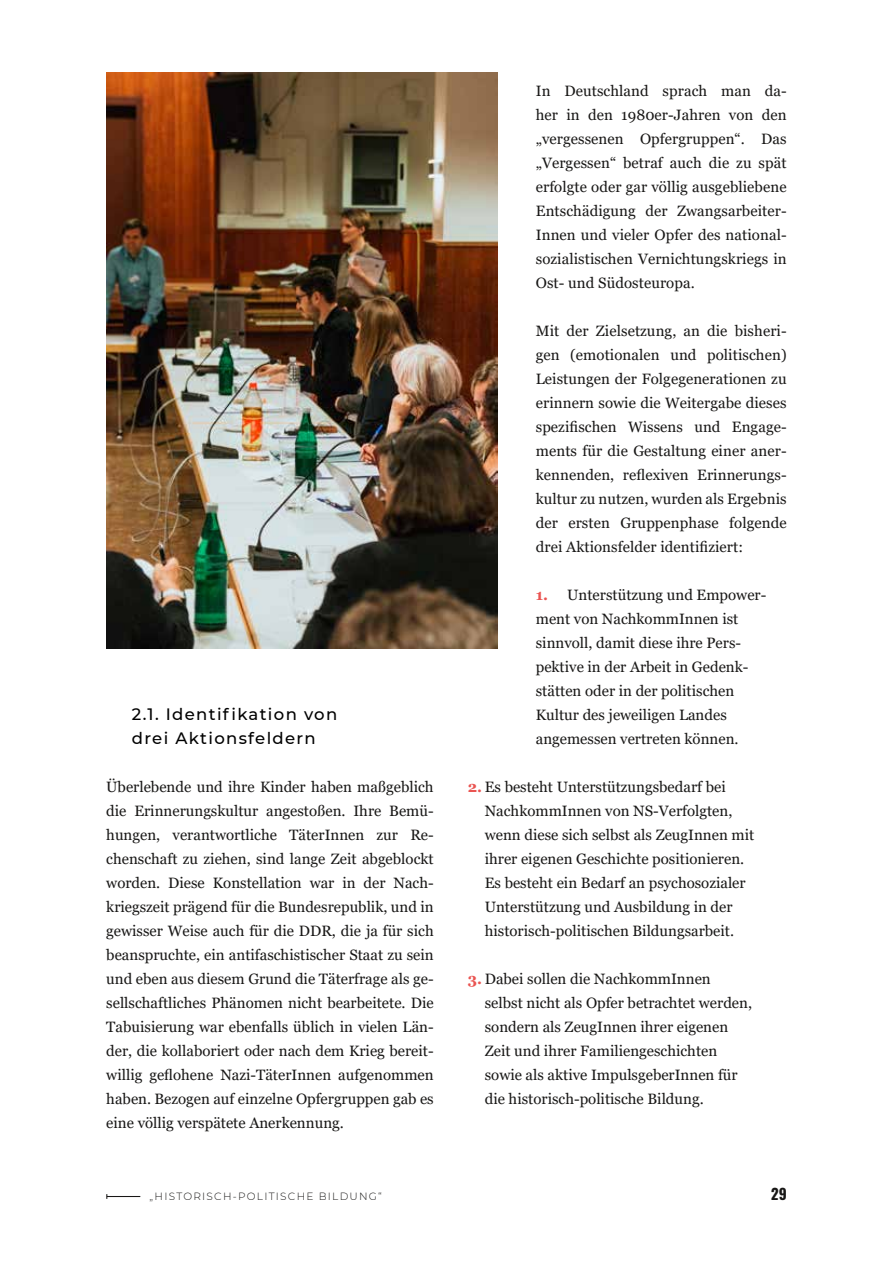
<style>
.page{position:relative;width:893px;height:1263px;background:#fff}
.page>*{position:absolute;margin:0;border:0;box-sizing:border-box;transform-origin:0 0}
.t1{font:500 16.5px/24px "Montserrat";letter-spacing:.08em;color:#000}
.t2{font:15px/24px "Georgia";color:#181716;text-align:justify}
.t3{font:700 15px "Oswald";color:#181716}
.t4{font:300 10.5px "Montserrat";letter-spacing:.12em;color:#181716}
.s1{font-weight:700;color:#ea5451}
</style>
<div class="page">
<img style="left:106px;top:72px;width:391px;height:576px">
<hr style="left:107px;top:1196px;width:33px;height:1px;background:#181716">
<p class="t1" style="left:132px;top:701px;width:207px">2.1. Identifikation von drei Aktionsfeldern</p>
<p class="t2" style="left:106px;top:775px;width:329px">Überlebende und ihre Kinder haben maßgeblich die Erinnerungskultur angestoßen. Ihre Bemü&shy;hungen, verantwortliche TäterInnen zur Re&shy;chenschaft zu ziehen, sind lange Zeit abgeblockt worden. Diese Konstellation war in der Nach&shy;kriegszeit prägend für die Bundesrepublik, und in gewisser Weise auch für die DDR, die ja für sich beanspruchte, ein antifaschistischer Staat zu sein und eben aus diesem Grund die Täterfrage als ge&shy;sellschaftliches Phänomen nicht bearbeitete. Die Tabuisierung war ebenfalls üblich in vielen Län&shy;der, die kollaboriert oder nach dem Krieg bereit&shy;willig geflohene Nazi-TäterInnen aufgenommen haben. Bezogen auf einzelne Opfergruppen gab es eine völlig verspätete Anerkennung.</p>
<p class="t2" style="left:536px;top:79px;width:252px">In Deutschland sprach man da&shy;her in den 1980er-Jahren von den „vergessenen Opfergruppen“. Das „Vergessen“ betraf auch die zu spät erfolgte oder gar völlig ausgebliebene Entschädigung der Zwangsarbeiter-Innen und vieler Opfer des national&shy;sozialistischen Vernichtungskriegs in Ost- und Südosteuropa.</p>
<p class="t2" style="left:536px;top:319px;width:252px">Mit der Zielsetzung, an die bisheri&shy;gen (emotionalen und politischen)<br>Leistungen der Folgegenerationen zu erinnern sowie die Weitergabe dieses spezifischen Wissens und Engage&shy;ments für die Gestaltung einer aner&shy;kennenden, reflexiven Erinnerungs&shy;kultur zu nutzen, wurden als Ergebnis der ersten Gruppenphase folgende drei Aktionsfelder identifiziert:</p>
<p class="t2" style="left:536px;top:583px;width:231px;text-align:left"><span class="s1">1.</span> Unterstützung und Empower&shy;ment von NachkommInnen ist sinnvoll, damit diese ihre Pers&shy;pektive in der Arbeit in Gedenk&shy;stätten oder in der politischen<br>Kultur des jeweiligen Landes angemessen vertreten können.</p>
<p class="t2" style="left:485px;top:775px;width:271px;text-align:left;text-indent:-17px"><span class="s1">2.</span> Es besteht Unterstützungsbedarf bei NachkommInnen von NS-Verfolgten, wenn diese sich selbst als ZeugInnen mit ihrer eigenen Geschichte positionieren.<br>Es besteht ein Bedarf an psychosozialer Unterstützung und Ausbildung in der historisch-politischen Bildungsarbeit.</p>
<p class="t2" style="left:485px;top:967px;width:269px;text-align:left;text-indent:-17px"><span class="s1">3.</span> Dabei sollen die NachkommInnen selbst nicht als Opfer betrachtet werden, sondern als ZeugInnen ihrer eigenen Zeit und ihrer Familiengeschichten sowie als aktive ImpulsgeberInnen für die historisch-politische Bildung.</p>
<p class="t4" style="left:150px;top:1189px;width:234px">„HISTORISCH-POLITISCHE BILDUNG“</p>
<p class="t3" style="left:771px;top:1183px;width:17px">29</p>
</div>
